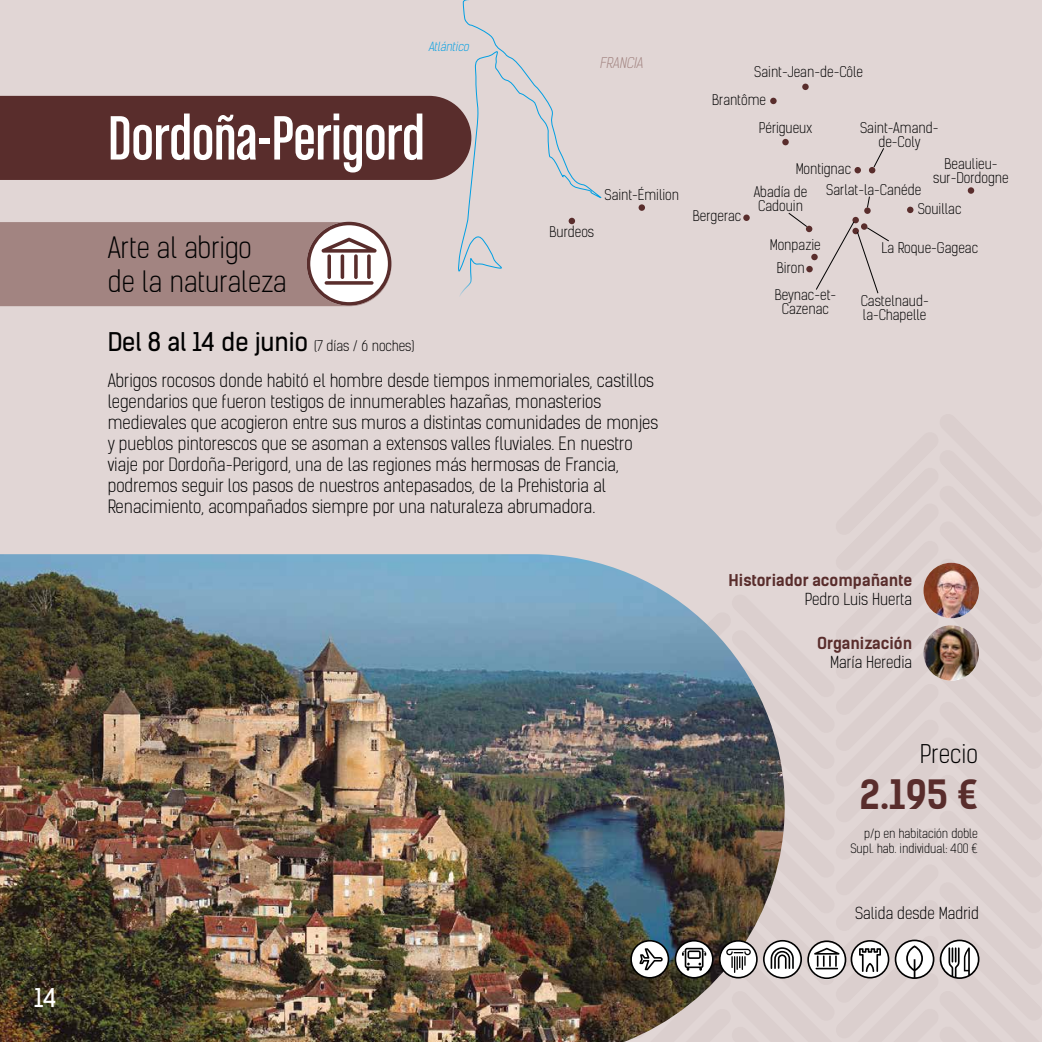
<style>
.page{position:relative;width:1042px;height:1042px;background:#e1d6d5}
.page>*{position:absolute;margin:0;border:0;box-sizing:border-box;transform-origin:0 0}
.t1{font:66.5px "Chalet Comprime Cologne Sixty";color:#fff}
.t2{font:700 38.5px "Kelson Sans";color:#592d2c}
.t3{font:300 28px/33.2px "Kelson Sans";color:#000}
.t4{font:24.5px "Kelson Sans";color:#000}
.t5{font:300 24.5px "Kelson Sans";color:#000}
.t6{font:24.5px "Kelson Sans";color:#fff}
.t7{font:300 17.5px/21px "Kelson Sans";color:#000}
.t8{font:300 15.75px "Kelson Sans";color:#000}
.t9{font:700 15.75px "Kelson Sans";color:#592d2c}
.t10{font:300 14px/14px "Kelson Sans";color:#000;text-align:center}
.t11{font:italic 300 14px "Kelson Sans";color:#a28481}
.t12{font:300 12.25px/14.7px "Kelson Sans";color:#000;text-align:right}
.t13{font:italic 300 12.08px "Kelson Sans";color:#009fe3}
.s1{font-weight:300;font-size:14px}
</style>
<div class="page">
<svg style="left:458px;top:0;width:144px;height:296px"></svg>
<div style="left:568px;top:218px;width:7px;height:6px;background:#592d2c;border-radius:50%"></div>
<div style="left:638px;top:204px;width:7px;height:7px;background:#592d2c;border-radius:50%"></div>
<div style="left:743px;top:214px;width:7px;height:7px;background:#592d2c;border-radius:50%"></div>
<svg style="left:907px;top:207px;width:6px;height:6px"></svg>
<div style="left:968px;top:187px;width:6px;height:7px;background:#592d2c;border-radius:50%"></div>
<div style="left:854px;top:167px;width:7px;height:6px;background:#592d2c;border-radius:50%"></div>
<div style="left:782px;top:139px;width:7px;height:6px;background:#592d2c;border-radius:50%"></div>
<svg style="left:770px;top:98px;width:6px;height:6px"></svg>
<svg style="left:802px;top:84px;width:6px;height:6px"></svg>
<svg style="left:869px;top:148px;width:15px;height:25px"></svg>
<svg style="left:788px;top:196px;width:101px;height:98px"></svg>
<div style="left:0;top:96px;width:471px;height:84px;background:#592d2c"></div>
<img style="left:0;top:554px;width:213px;height:488px">
<img style="left:213px;top:554px;width:767px;height:488px">
<svg style="left:0;top:222px;width:391px;height:84px;background:#aa8f8d"></svg>
<h3 class="t6" style="left:34px;top:982px;width:24px">14</h3>
<p class="t13" style="left:428px;top:39px;width:44px">Atlántico</p>
<h1 class="t1" style="left:108px;top:101px;width:318px">Dordoña-Perigord</h1>
<h3 class="t3" style="left:108px;top:232px;width:181px">Arte al abrigo<br>de la naturaleza</h3>
<p class="t11" style="left:599px;top:54px;width:48px">FRANCIA</p>
<p class="t10" style="left:549px;top:225px;width:46px">Burdeos</p>
<p class="t10" style="left:604px;top:188px;width:76px">Saint-Émilion</p>
<h3 class="t4" style="left:108px;top:327px;width:308px">Del 8 al 14 de junio <span class="s1">(7 días / 6 noches)</span></h3>
<p class="t7" style="left:108px;top:371px;width:552px">Abrigos rocosos donde habitó el hombre desde tiempos inmemoriales, castillos legendarios que fueron testigos de innumerables hazañas, monasterios medievales que acogieron entre sus muros a distintas comunidades de monjes y pueblos pintorescos que se asoman a extensos valles fluviales. En nuestro viaje por Dordoña-Perigord, una de las regiones más hermosas de Francia, podremos seguir los pasos de nuestros antepasados, de la Prehistoria al Renacimiento, acompañados siempre por una naturaleza abrumadora.</p>
<p class="t10" style="left:754px;top:65px;width:110px">Saint-Jean-de-Côle</p>
<p class="t10" style="left:712px;top:93px;width:55px">Brantôme</p>
<p class="t10" style="left:693px;top:209px;width:50px">Bergerac</p>
<p class="t10" style="left:860px;top:121px;width:80px">Saint-Amand&shy;de-Coly</p>
<p class="t10" style="left:759px;top:121px;width:55px">Périgueux</p>
<p class="t10" style="left:795px;top:162px;width:57px">Montignac</p>
<p class="t10" style="left:826px;top:183px;width:97px">Sarlat-la-Canéde</p>
<p class="t10" style="left:917px;top:202px;width:45px">Souillac</p>
<p class="t10" style="left:933px;top:157px;width:77px">Beaulieu&shy;sur-Dordogne</p>
<p class="t10" style="left:754px;top:185px;width:55px">Abadía de<br>Cadouin</p>
<p class="t10" style="left:770px;top:238px;width:53px">Monpazie</p>
<p class="t10" style="left:777px;top:261px;width:29px">Biron</p>
<p class="t10" style="left:775px;top:288px;width:63px">Beynac-et-<br>Cazenac</p>
<p class="t10" style="left:881px;top:241px;width:98px">La Roque-Gageac</p>
<p class="t10" style="left:861px;top:294px;width:69px;text-align:left">Castelnaud&shy;la-Chapelle</p>
<p class="t9" style="left:728px;top:570px;width:185px">Historiador acompañante</p>
<p class="t8" style="left:804px;top:590px;width:109px">Pedro Luis Huerta</p>
<p class="t9" style="left:817px;top:633px;width:96px">Organización</p>
<p class="t8" style="left:830px;top:652px;width:83px">María Heredia</p>
<h3 class="t5" style="left:920px;top:739px;width:60px">Precio</h3>
<h2 class="t2" style="left:859px;top:771px;width:120px">2.195 €</h2>
<p class="t12" style="left:850px;top:827px;width:129px">p/p en habitación doble<br>Supl. hab. individual: 400 €</p>
<p class="t8" style="left:855px;top:904px;width:125px">Salida desde Madrid</p>
</div>
